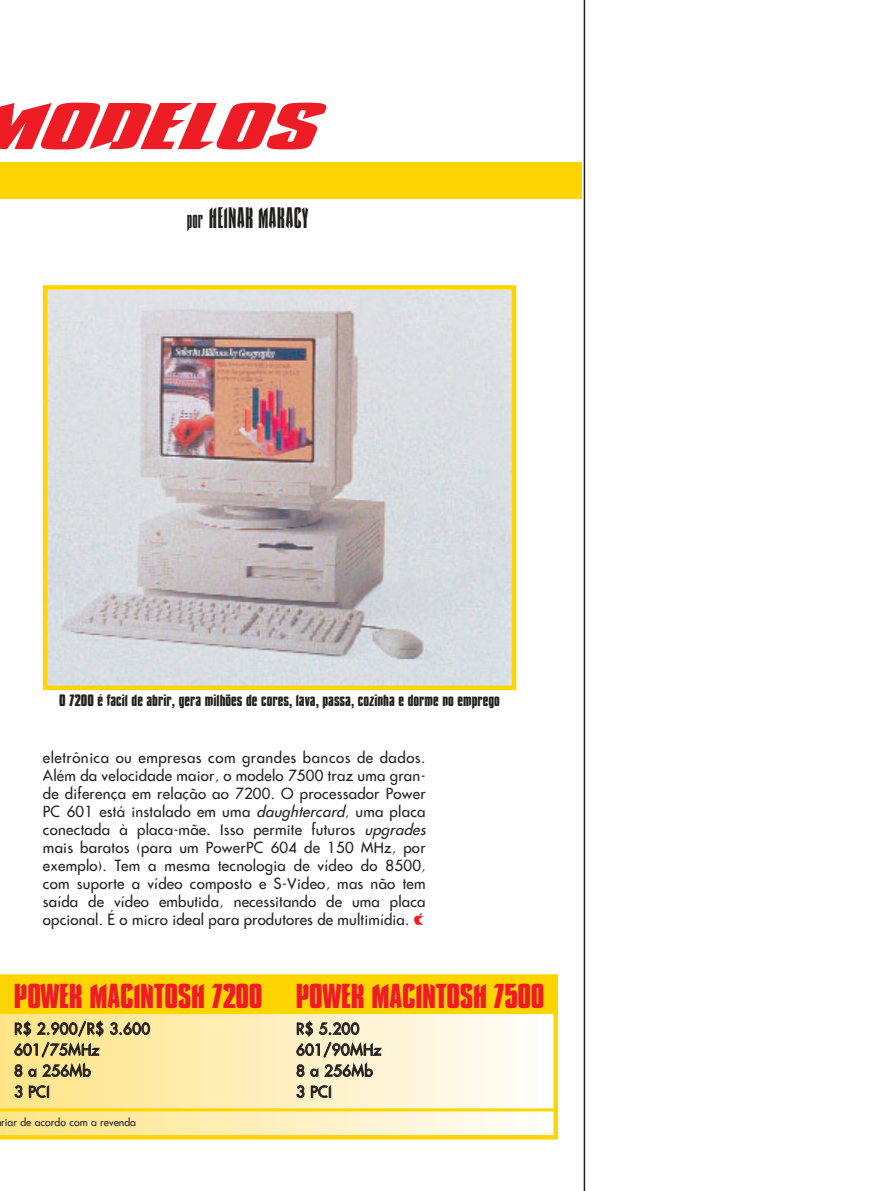
<style>
.page{position:relative;width:894px;height:1191px;background:#fff}
.page>*{position:absolute;margin:0;border:0;box-sizing:border-box;transform-origin:0 0}
.t1{font:italic 700 60px "Compacta Vitima";color:#ee1c24;scale:2 1}
.t2{font:700 31.5px "Compacta Vitima";letter-spacing:-.015em;color:#ee1c24}
.t3{font:300 27px "Compacta Vitima";color:#231f1f}
.t4{font:15px/18px "Futura Vitima";letter-spacing:.015em;color:#231f1f}
.t5{font:700 15px "Compacta Vitima";color:#231f1f}
.t6{font:10.5px "Futura Vitima";color:#231f1f}
.s1{font-size:21px}
.s2{font-style:italic}
.s3{color:#ee1c24}
</style>
<div class="page">
<div style="left:0;top:162px;width:581px;height:36px;background:#ffd500"></div>
<img style="left:48px;top:290px;width:463px;height:395px">
<div style="left:43px;top:285px;width:473px;height:405px;border:4px solid #ffd500"></div>
<svg style="left:0;top:974px;width:558px;height:166px;background:#ffeeb0"></svg>
<hr style="left:584px;top:0;width:1px;height:1191px;background:#231f1f">
<div style="left:0;top:979px;width:556px;height:35px;background:#ffd500"></div>
<hr style="left:0;top:1108px;width:555px;height:3px;background:#ffd500">
<h1 class="t1" style="left:-33px;top:102px;width:186px">MODELOS</h1>
<h3 class="t3" style="left:187px;top:207px;width:123px"><span class="s1">por</span> HEINAR MARACY</h3>
<p class="t5" style="left:59px;top:694px;width:442px">O 7200 é facil de abrir, gera milhões de cores, lava, passa, cozinha e dorme no emprego</p>
<p class="t4" style="left:43px;top:750px;width:388px">eletrônica ou empresas com grandes bancos de dados.<br>Além da velocidade maior, o modelo 7500 traz uma gran&shy;de diferença em relação ao 7200. O processador Power PC 601 está instalado em uma <span class="s2">daughtercard</span>, uma placa conectada à placa-mãe. Isso permite futuros <span class="s2">upgrades </span>mais baratos (para um PowerPC 604 de 150 MHz, por exemplo). Tem a mesma tecnologia de vídeo do 8500, com suporte a vídeo composto e S-Video, mas não tem saída de vídeo embutida, necessitando de uma placa opcional. É o micro ideal para produtores de multimídia. <span class="s3">~</span></p>
<h2 class="t2" style="left:14px;top:983px;width:532px">POWER MACINTOSH 7200 POWER MACINTOSH 7500</h2>
<p class="t4" style="left:14px;top:1021px;width:137px">R$ 2.900/R$ 3.600</p>
<p class="t4" style="left:296px;top:1021px;width:65px">R$ 5.200</p>
<p class="t4" style="left:14px;top:1042px;width:86px">601/75MHz</p>
<p class="t4" style="left:296px;top:1042px;width:86px">601/90MHz</p>
<p class="t4" style="left:14px;top:1063px;width:78px">8 a 256Mb</p>
<p class="t4" style="left:296px;top:1063px;width:78px">8 a 256Mb</p>
<p class="t4" style="left:14px;top:1084px;width:37px">3 PCI</p>
<p class="t4" style="left:296px;top:1084px;width:37px">3 PCI</p>
<p class="t6" style="left:1px;top:1117px;width:136px">riar de acordo com a revenda</p>
</div>
